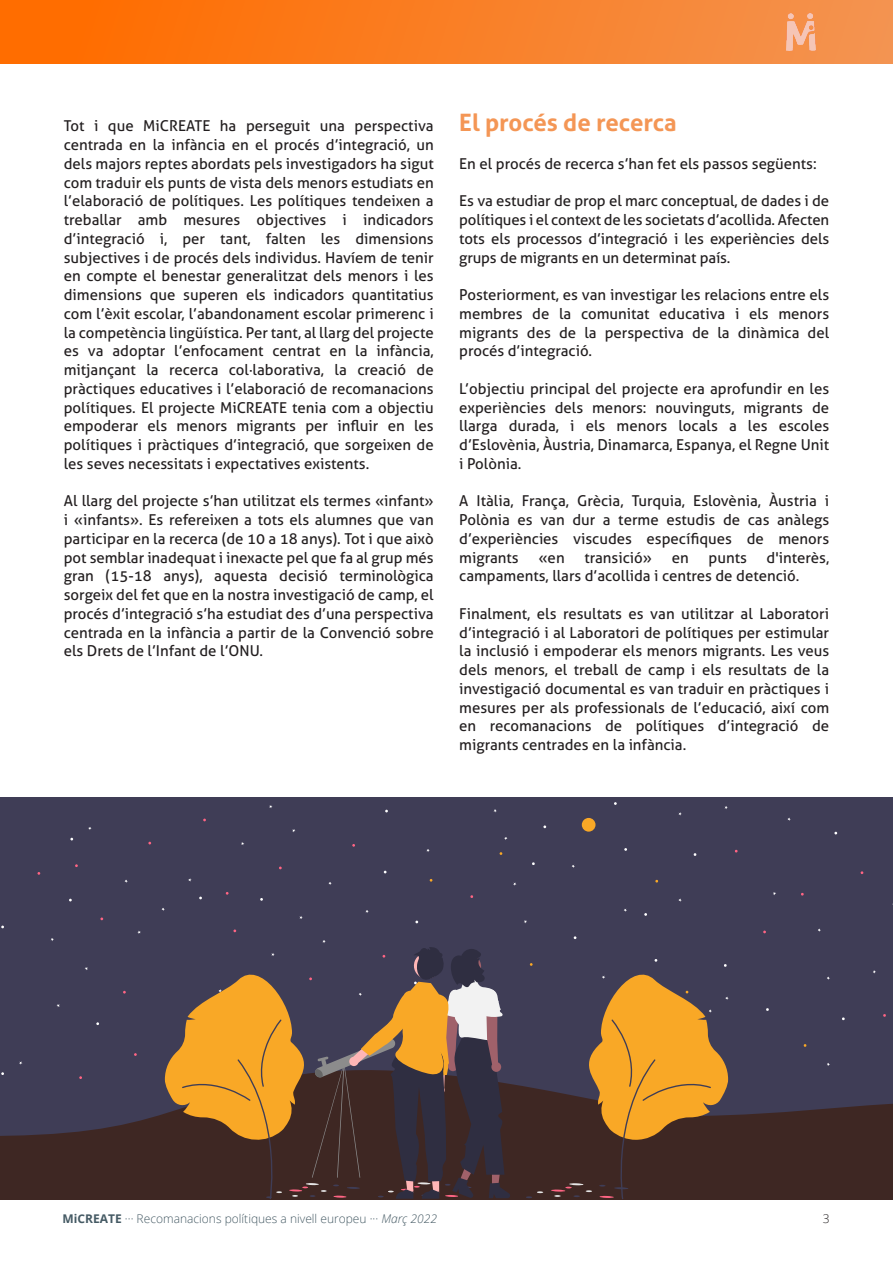
<style>
.page{position:relative;width:893px;height:1263px;background:#fff}
.page>*{position:absolute;margin:0;border:0;box-sizing:border-box;transform-origin:0 0}
.t1{font:700 24px "Aller";color:#f49655}
.t2{font:15px/18.8px "Aller";color:#231f20;text-align:justify}
.t3{font:300 12px "Open Sans";color:#455a64}
.t4{font:300 12px "Open Sans";color:#231f20}
.s1{font-weight:700}
.s2{font-style:italic}
</style>
<div class="page">
<hr style="left:64px;top:1199px;width:765px;height:1px;background:#455a64">
<div style="left:0;top:0;width:893px;height:64px;background:linear-gradient(to right,#ff6900,#f39555)"></div>
<div style="left:0;top:1041px;width:893px;height:158px;background:#3e2723"></div>
<div style="left:0;top:798px;width:893px;height:338px;background:#3f3d56"></div>
<div style="left:582px;top:818px;width:13px;height:14px;background:#f9a826;border-radius:50%"></div>
<svg style="left:328px;top:882px;width:4px;height:3px"></svg>
<svg style="left:124px;top:879px;width:4px;height:4px"></svg>
<svg style="left:724px;top:806px;width:4px;height:3px"></svg>
<svg style="left:513px;top:882px;width:3px;height:4px"></svg>
<svg style="left:493px;top:809px;width:4px;height:3px"></svg>
<svg style="left:426px;top:849px;width:4px;height:3px"></svg>
<svg style="left:678px;top:898px;width:4px;height:4px"></svg>
<svg style="left:365px;top:910px;width:4px;height:3px"></svg>
<svg style="left:161px;top:908px;width:4px;height:3px"></svg>
<svg style="left:299px;top:916px;width:4px;height:3px"></svg>
<svg style="left:678px;top:812px;width:4px;height:3px"></svg>
<svg style="left:827px;top:976px;width:3px;height:4px"></svg>
<svg style="left:624px;top:908px;width:3px;height:4px"></svg>
<svg style="left:137px;top:930px;width:4px;height:4px"></svg>
<svg style="left:188px;top:878px;width:4px;height:3px"></svg>
<svg style="left:88px;top:827px;width:4px;height:3px"></svg>
<svg style="left:19px;top:1061px;width:3px;height:4px"></svg>
<svg style="left:787px;top:817px;width:4px;height:4px"></svg>
<svg style="left:818px;top:928px;width:3px;height:4px"></svg>
<hr style="left:551px;top:1189px;width:14px;height:3px;background:#ff6584;border-radius:50%">
<svg style="left:526px;top:1191px;width:17px;height:7px"></svg>
<svg style="left:554px;top:959px;width:175px;height:240px"></svg>
<svg style="left:165px;top:940px;width:345px;height:259px"></svg>
<p class="t2" style="left:64px;top:118px;width:371px">Tot i que MiCREATE ha perseguit una perspectiva centrada en la infància en el procés d’integració, un dels majors reptes abordats pels investigadors ha sigut com traduir els punts de vista dels menors estudiats en l’elaboració de polítiques. Les polítiques tendeixen a treballar amb mesures objectives i indicadors d’integració i, per tant, falten les dimensions subjectives i de procés dels individus. Havíem de tenir en compte el benestar generalitzat dels menors i les dimensions que superen els indicadors quantitatius com l’èxit escolar, l’abandonament escolar primerenc i la competència lingüística. Per tant, al llarg del projecte es va adoptar l’enfocament centrat en la infància, mitjançant la recerca col·laborativa, la creació de pràctiques educatives i l’elaboració de recomanacions polítiques. El projecte MiCREATE tenia com a objectiu empoderar els menors migrants per influir en les polítiques i pràctiques d’integració, que sorgeixen de les seves necessitats i expectatives existents.</p>
<p class="t2" style="left:64px;top:493px;width:371px">Al llarg del projecte s’han utilitzat els termes «infant» i «infants». Es refereixen a tots els alumnes que van participar en la recerca (de 10 a 18 anys). Tot i que això pot semblar inadequat i inexacte pel que fa al grup més gran (15-18 anys), aquesta decisió terminològica sorgeix del fet que en la nostra investigació de camp, el procés d’integració s’ha estudiat des d’una perspectiva centrada en la infància a partir de la Convenció sobre els Drets de l’Infant de l’ONU.</p>
<h1 class="t1" style="left:459px;top:114px;width:219px">El procés de recerca</h1>
<p class="t2" style="left:459px;top:156px;width:359px">En el procés de recerca s’han fet els passos següents:</p>
<p class="t2" style="left:459px;top:193px;width:371px">Es va estudiar de prop el marc conceptual, de dades i de polítiques i el context de les societats d’acollida. Afecten tots els processos d’integració i les experiències dels grups de migrants en un determinat país.</p>
<p class="t2" style="left:459px;top:287px;width:371px">Posteriorment, es van investigar les relacions entre els membres de la comunitat educativa i els menors migrants des de la perspectiva de la dinàmica del procés d’integració.</p>
<p class="t2" style="left:459px;top:381px;width:371px">L’objectiu principal del projecte era aprofundir en les experiències dels menors: nouvinguts, migrants de llarga durada, i els menors locals a les escoles d’Eslovènia, Àustria, Dinamarca, Espanya, el Regne Unit i Polònia.</p>
<p class="t2" style="left:459px;top:493px;width:371px">A Itàlia, França, Grècia, Turquia, Eslovènia, Àustria i Polònia es van dur a terme estudis de cas anàlegs d’experiències viscudes específiques de menors migrants</p>
<p class="t2" style="left:459px;top:549px;width:371px;text-indent:307px">d'interès, campaments, llars d’acollida i centres de detenció.</p>
<p class="t2" style="left:459px;top:606px;width:371px">Finalment, els resultats es van utilitzar al Laboratori d’integració i al Laboratori de polítiques per estimular la inclusió i empoderar els menors migrants. Les veus dels menors, el treball de camp i els resultats de la investigació documental es van traduir en pràctiques i mesures per als professionals de l’educació, així com en recomanacions de polítiques d’integració de migrants centrades en la infància.</p>
<p class="t2" style="left:538px;top:549px;width:28px">«en</p>
<p class="t2" style="left:584px;top:549px;width:69px">transició»</p>
<p class="t2" style="left:672px;top:549px;width:19px">en</p>
<p class="t2" style="left:709px;top:549px;width:40px">punts</p>
<p class="t3" style="left:63px;top:1214px;width:376px"><span class="s1">MiCREATE</span> ··· Recomanacions polítiques a nivell europeu ··· <span class="s2">Març 2022</span></p>
<p class="t4" style="left:823px;top:1214px;width:8px">3</p>
</div>
